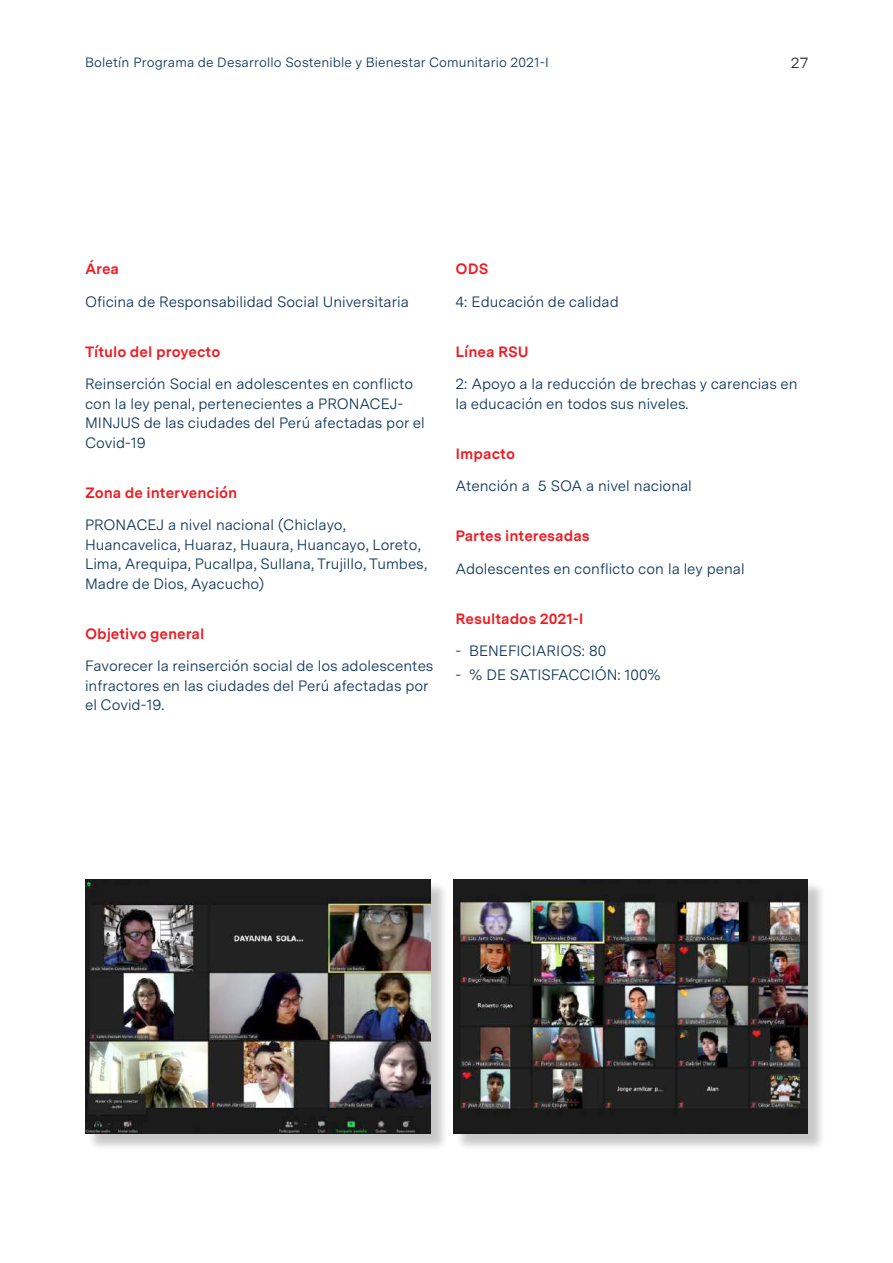
<style>
.page{position:relative;width:893px;height:1263px;background:#fff}
.page>*{position:absolute;margin:0;border:0;box-sizing:border-box;transform-origin:0 0}
.t1{font:15px/19.5px "Messina Sans";color:#11385e}
.t2{font:700 15px "Messina Sans";color:#ee1d23}
.t3{font:15px "Messina Sans";color:#231f20}
.t4{font:13.5px "Messina Sans";letter-spacing:.01em;color:#11385e}
</style>
<div class="page">
<div style="left:455px;top:881px;width:370px;height:270px;background:#231f20;opacity:.25"></div>
<img style="left:453px;top:879px;width:355px;height:254px">
<div style="left:87px;top:881px;width:361px;height:270px;background:#231f20;opacity:.25"></div>
<img style="left:85px;top:879px;width:346px;height:254px">
<p class="t4" style="left:85px;top:52px;width:465px">Boletín Programa de Desarrollo Sostenible y Bienestar Comunitario 2021-I</p>
<p class="t3" style="left:791px;top:51px;width:19px">27</p>
<p class="t2" style="left:85px;top:258px;width:36px">Área</p>
<p class="t1" style="left:85px;top:291px;width:325px">Oficina de Responsabilidad Social Universitaria</p>
<p class="t2" style="left:85px;top:340px;width:137px">Título del proyecto</p>
<p class="t1" style="left:85px;top:374px;width:341px">Reinserción Social en adolescentes en conflicto con la ley penal, pertenecientes a PRONACEJ-MINJUS de las ciudades del Perú afectadas por el Covid-19</p>
<p class="t2" style="left:85px;top:481px;width:154px">Zona de intervención</p>
<p class="t1" style="left:85px;top:515px;width:344px">PRONACEJ a nivel nacional (Chiclayo, Huancavelica, Huaraz, Huaura, Huancayo, Loreto, Lima, Arequipa, Pucallpa, Sullana, Trujillo, Tumbes, Madre de Dios, Ayacucho)</p>
<p class="t2" style="left:85px;top:622px;width:121px">Objetivo general</p>
<p class="t1" style="left:85px;top:656px;width:350px">Favorecer la reinserción social de los adolescentes infractores en las ciudades del Perú afectadas por el Covid-19.</p>
<p class="t2" style="left:455px;top:258px;width:34px">ODS</p>
<p class="t1" style="left:455px;top:291px;width:165px">4: Educación de calidad</p>
<p class="t2" style="left:455px;top:340px;width:75px">Línea RSU</p>
<p class="t1" style="left:455px;top:374px;width:344px">2: Apoyo a la reducción de brechas y carencias en la educación en todos sus niveles.</p>
<p class="t2" style="left:455px;top:442px;width:61px">Impacto</p>
<p class="t1" style="left:455px;top:476px;width:238px">Atención a 5 SOA a nivel nacional</p>
<p class="t2" style="left:455px;top:525px;width:136px">Partes interesadas</p>
<p class="t1" style="left:455px;top:558px;width:291px">Adolescentes en conflicto con la ley penal</p>
<p class="t2" style="left:455px;top:607px;width:129px">Resultados 2021-I</p>
<p class="t1" style="left:455px;top:641px;width:152px">- BENEFICIARIOS: 80</p>
<p class="t1" style="left:455px;top:664px;width:207px">- % DE SATISFACCIÓN: 100%</p>
</div>
